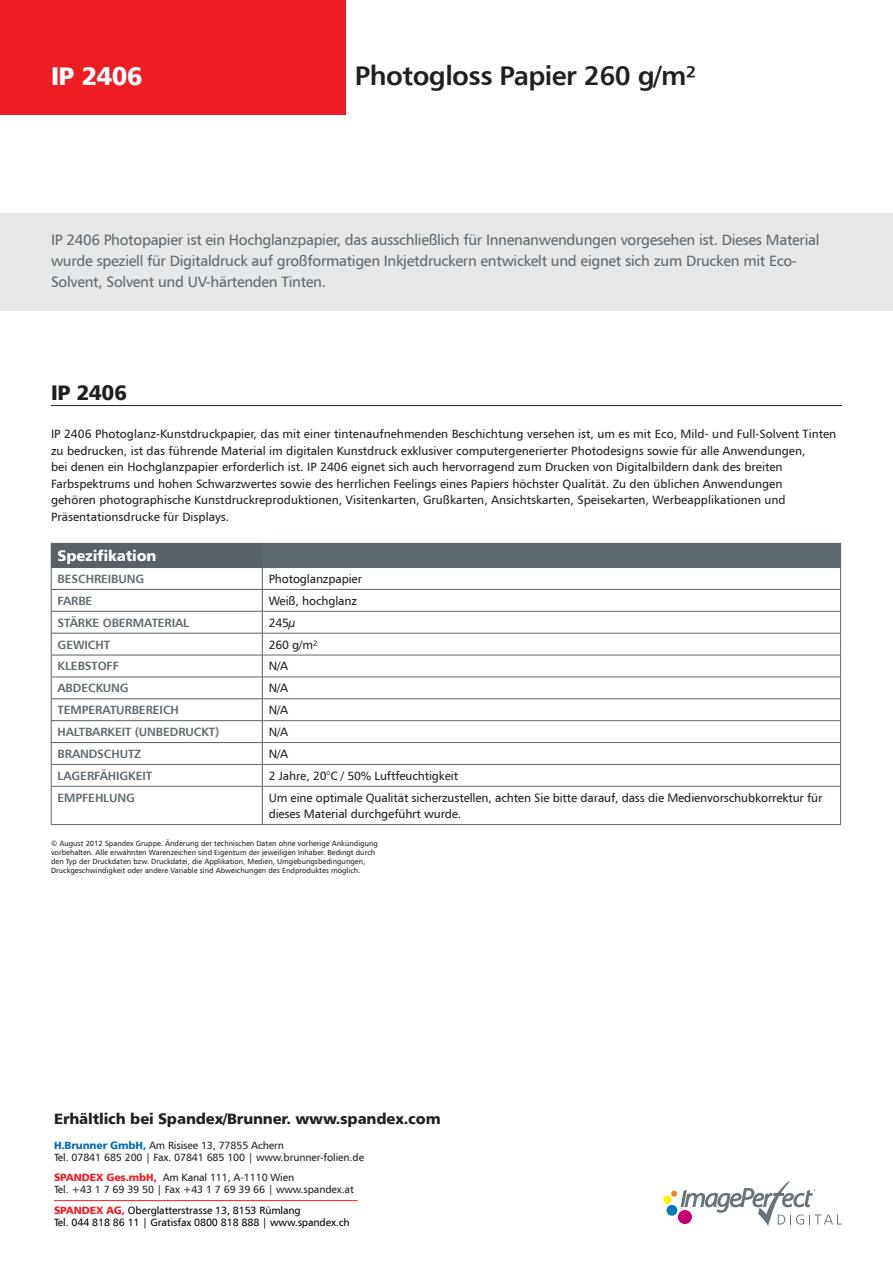
<style>
.page{position:relative;width:893px;height:1263px;background:#fff}
.page>*{position:absolute;margin:0;border:0;box-sizing:border-box;transform-origin:0 0}
.Slogan{font:27px "Humanist 777 AT Bold B";letter-spacing:-.02em;color:#231f20}
.Product_Name{font:25.5px "Humanist 777 AT Black B";letter-spacing:-.02em;color:#fff}
.Bullets{font:21px "Humanist 777 AT Black B";letter-spacing:-.015em;color:#231f20}
.Intro{font:15px/21px "Humanist 777 AT Roman B";letter-spacing:-.02em;color:#5e696f}
.t1{font:15px "Humanist 777 AT Black B";letter-spacing:-.01em;color:#231f20}
.Table_Product_Names{font:15px "Humanist 777 AT Black B";letter-spacing:-.01em;color:#fff}
.PG_Body{font:12px/16.5px "Humanist 777 AT Roman B";color:#231f20}
.Table_Specs{font:12px/16.5px "Humanist 777 AT Roman B";letter-spacing:-.01em;color:#231f20}
.Table_Headers{font:12px "Humanist 777 AT Bold B";letter-spacing:-.01em;color:#5e696f}
.Adress_7pt_8pt{font:10.5px/12px "Humanist 777 AT Roman B";letter-spacing:-.01em;color:#231f20}
.Adress_7pt_8pt-2{font:10.5px "Humanist 777 AT Roman B";letter-spacing:-.01em;color:#000}
.PG_Body-2{font:7.5px/9px "Humanist 777 AT Roman B";color:#231f20}
.s1{font-family:"Humanist 777 AT Black B";color:#006bb6}
.s2{font-family:"Humanist 777 AT Black B";color:#ee1d23}
</style>
<div class="page">
<div style="left:0;top:0;width:346px;height:115px;background:#ee1d23"></div>
<hr style="left:54px;top:1200px;width:304px;height:1px;background:#ee1d23">
<div style="left:0;top:213px;width:893px;height:97px;background:#e6e7e9"></div>
<hr style="left:51px;top:405px;width:791px;height:1px;background:#231f20">
<div style="left:51px;top:543px;width:211px;height:24px;background:#586068"></div>
<div style="left:262px;top:543px;width:579px;height:24px;background:#5e696f"></div>
<hr style="left:51px;top:589px;width:211px;height:1px;background:#586068">
<hr style="left:51px;top:611px;width:211px;height:1px;background:#586068">
<hr style="left:51px;top:633px;width:211px;height:1px;background:#586068">
<hr style="left:51px;top:655px;width:211px;height:1px;background:#586068">
<hr style="left:51px;top:677px;width:211px;height:1px;background:#586068">
<hr style="left:51px;top:698px;width:211px;height:1px;background:#586068">
<hr style="left:51px;top:720px;width:211px;height:1px;background:#586068">
<hr style="left:51px;top:742px;width:211px;height:1px;background:#586068">
<hr style="left:262px;top:786px;width:1px;height:38px;background:#586068">
<hr style="left:51px;top:764px;width:211px;height:1px;background:#5e696f">
<hr style="left:51px;top:786px;width:211px;height:1px;background:#5e696f">
<hr style="left:51px;top:786px;width:1px;height:38px;background:#5e696f">
<hr style="left:840px;top:786px;width:1px;height:38px;background:#5e696f">
<hr style="left:51px;top:824px;width:211px;height:1px;background:#5e696f">
<svg style="left:51px;top:568px;width:1px;height:218px"></svg>
<svg style="left:262px;top:568px;width:1px;height:218px"></svg>
<hr style="left:51px;top:567px;width:211px;height:1px;background:#586068">
<svg style="left:840px;top:568px;width:1px;height:218px"></svg>
<hr style="left:262px;top:567px;width:579px;height:1px;background:#5e696f">
<hr style="left:262px;top:589px;width:579px;height:1px;background:#5e696f">
<hr style="left:262px;top:611px;width:579px;height:1px;background:#5e696f">
<hr style="left:262px;top:633px;width:579px;height:1px;background:#5e696f">
<hr style="left:262px;top:655px;width:579px;height:1px;background:#5e696f">
<hr style="left:262px;top:677px;width:579px;height:1px;background:#5e696f">
<hr style="left:262px;top:698px;width:579px;height:1px;background:#5e696f">
<hr style="left:262px;top:720px;width:579px;height:1px;background:#5e696f">
<hr style="left:262px;top:742px;width:579px;height:1px;background:#5e696f">
<hr style="left:262px;top:764px;width:579px;height:1px;background:#5e696f">
<hr style="left:262px;top:786px;width:579px;height:1px;background:#5e696f">
<hr style="left:262px;top:824px;width:579px;height:1px;background:#5e696f">
<div style="left:663px;top:1195px;width:8px;height:9px;background:#fff101;border-radius:50%"></div>
<div style="left:666px;top:1205px;width:11px;height:11px;background:#007cb6;border-radius:50%"></div>
<svg style="left:671px;top:1181px;width:171px;height:45px"></svg>
<p class="Product_Name" style="left:51px;top:60px;width:93px">IP 2406</p>
<p class="Slogan" style="left:355px;top:58px;width:343px">Photogloss Papier 260 g/m²</p>
<p class="Intro" style="left:51px;top:229px;width:770px">IP 2406 Photopapier ist ein Hochglanzpapier, das ausschließlich für Innenanwendungen vorgesehen ist. Dieses Material wurde speziell für Digitaldruck auf großformatigen Inkjetdruckern entwickelt und eignet sich zum Drucken mit Eco-<br>Solvent, Solvent und UV-härtenden Tinten.</p>
<p class="Bullets" style="left:51px;top:379px;width:78px">IP 2406</p>
<p class="PG_Body" style="left:51px;top:425px;width:787px">IP 2406 Photoglanz-Kunstdruckpapier, das mit einer tintenaufnehmenden Beschichtung versehen ist, um es mit Eco, Mild- und Full-Solvent Tinten zu bedrucken, ist das führende Material im digitalen Kunstdruck exklusiver computergenerierter Photodesigns sowie für alle Anwendungen,<br>bei denen ein Hochglanzpapier erforderlich ist. IP 2406 eignet sich auch hervorragend zum Drucken von Digitalbildern dank des breiten Farbspektrums und hohen Schwarzwertes sowie des herrlichen Feelings eines Papiers höchster Qualität. Zu den üblichen Anwendungen<br>gehören photographische Kunstdruckreproduktionen, Visitenkarten, Grußkarten, Ansichtskarten, Speisekarten, Werbeapplikationen und Präsentationsdrucke für Displays.</p>
<p class="Table_Product_Names" style="left:58px;top:546px;width:101px">Spezifikation</p>
<p class="Table_Headers" style="left:58px;top:571px;width:88px">BESCHREIBUNG</p>
<p class="Table_Specs" style="left:269px;top:570px;width:95px">Photoglanzpapier</p>
<p class="Table_Headers" style="left:58px;top:593px;width:36px">FARBE</p>
<p class="Table_Specs" style="left:269px;top:592px;width:90px">Weiß, hochglanz</p>
<p class="Table_Headers" style="left:58px;top:615px;width:133px">STÄRKE OBERMATERIAL</p>
<p class="Table_Specs" style="left:269px;top:614px;width:29px">245µ</p>
<p class="Table_Headers" style="left:58px;top:637px;width:54px">GEWICHT</p>
<p class="Table_Specs" style="left:269px;top:636px;width:50px">260 g/m²</p>
<p class="Table_Headers" style="left:58px;top:659px;width:63px">KLEBSTOFF</p>
<p class="Table_Specs" style="left:269px;top:658px;width:21px">N/A</p>
<p class="Table_Headers" style="left:58px;top:680px;width:73px">ABDECKUNG</p>
<p class="Table_Specs" style="left:269px;top:680px;width:21px">N/A</p>
<p class="Table_Headers" style="left:58px;top:702px;width:123px">TEMPERATURBEREICH</p>
<p class="Table_Specs" style="left:269px;top:701px;width:21px">N/A</p>
<p class="Table_Headers" style="left:58px;top:724px;width:163px">HALTBARKEIT (UNBEDRUCKT)</p>
<p class="Table_Specs" style="left:269px;top:723px;width:21px">N/A</p>
<p class="Table_Headers" style="left:58px;top:746px;width:85px">BRANDSCHUTZ</p>
<p class="Table_Specs" style="left:269px;top:745px;width:21px">N/A</p>
<p class="Table_Headers" style="left:58px;top:768px;width:96px">LAGERFÄHIGKEIT</p>
<p class="Table_Specs" style="left:269px;top:767px;width:191px">2 Jahre, 20°C / 50% Luftfeuchtigkeit</p>
<p class="Table_Headers" style="left:58px;top:790px;width:79px">EMPFEHLUNG</p>
<p class="Table_Specs" style="left:269px;top:789px;width:555px">Um eine optimale Qualität sicherzustellen, achten Sie bitte darauf, dass die Medienvorschubkorrektur für dieses Material durchgeführt wurde.</p>
<p class="PG_Body-2" style="left:51px;top:839px;width:328px">© August 2012 Spandex Gruppe. Änderung der technischen Daten ohne vorherige Ankündigung vorbehalten. Alle erwähnten Warenzeichen sind Eigentum der jeweiligen Inhaber. Bedingt durch den Typ der Druckdaten bzw. Druckdatei, die Applikation, Medien, Umgebungsbedingungen, Druckgeschwindigkeit oder andere Variable sind Abweichungen des Endproduktes möglich.</p>
<p class="t1" style="left:54px;top:1109px;width:388px">Erhältlich bei Spandex/Brunner. www.spandex.com</p>
<p class="Adress_7pt_8pt" style="left:54px;top:1139px;width:312px"><span class="s1">H.Brunner GmbH,</span> Am Risisee 13, 77855 Achern<br>Tel. 07841 685 200 | Fax. 07841 685 100 | www.brunner-folien.de</p>
<p class="Adress_7pt_8pt" style="left:54px;top:1171px;width:301px"><span class="s2">SPANDEX Ges.mbH,</span> Am Kanal 111, A-1110 Wien<br>Tel. +43 1 7 69 39 50 | Fax +43 1 7 69 39 66 | www.spandex.at</p>
<p class="Adress_7pt_8pt-2" style="left:54px;top:1203px;width:248px"><span class="s2">SPANDEX AG,</span> Oberglatterstrasse 13, 8153 Rümlang</p>
<p class="Adress_7pt_8pt-2" style="left:54px;top:1215px;width:297px">Tel. 044 818 86 11 | Gratisfax 0800 818 888 | www.spandex.ch</p>
</div>
